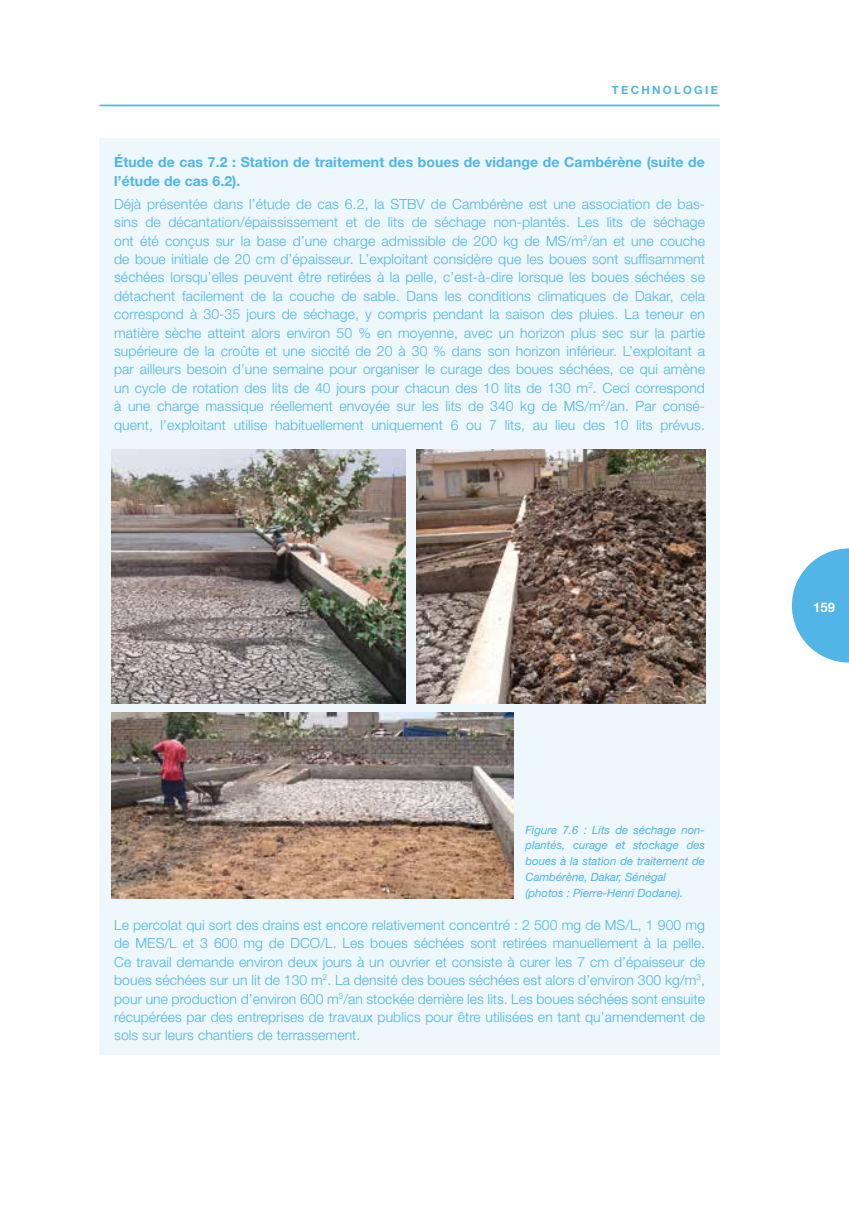
<style>
.page{position:relative;width:849px;height:1211px;background:#fff}
.page>*{position:absolute;margin:0;border:0;box-sizing:border-box;transform-origin:0 0}
.t1{font:300 14px/18.4px "Helvetica Neue LT Std";letter-spacing:.005em;color:#51b5e7;text-align:justify}
.t2{font:700 14px/18.4px "Helvetica Neue LT Std";letter-spacing:.005em;color:#51b5e7}
.t3{font:700 13.12px "Helvetica Neue";color:#fff}
.t4{font:italic 11.38px/15.8px "Helvetica Neue LT Std";color:#51b5e7}
.t5{font:700 11.38px "Helvetica Neue";letter-spacing:.2em;color:#51b5e7}
</style>
<div class="page">
<svg style="left:791px;top:548px;width:57px;height:114px"></svg>
<hr style="left:100px;top:105px;width:618px;height:1px;background:#51b5e7">
<div style="left:99px;top:138px;width:620px;height:916px;background:#edf7fc"></div>
<img style="left:111px;top:449px;width:294px;height:254px">
<img style="left:416px;top:449px;width:289px;height:254px">
<img style="left:111px;top:712px;width:402px;height:186px">
<p class="t5" style="left:611px;top:81px;width:108px">TECHNOLOGIE</p>
<p class="t2" style="left:114px;top:153px;width:592px">Étude de cas 7.2 : Station de traitement des boues de vidange de Cambérène (suite de l’étude de cas 6.2).</p>
<p class="t1" style="left:114px;top:194px;width:592px">Déjà présentée dans l’étude de cas 6.2, la STBV de Cambérène est une association de bas&shy;sins de décantation/épaississement et de lits de séchage non-plantés. Les lits de séchage ont été conçus sur la base d’une charge admissible de 200 kg de MS/m<sup>2</sup>/an et une couche de boue initiale de 20 cm d’épaisseur. L’exploitant considère que les boues sont suffisamment séchées lorsqu’elles peuvent être retirées à la pelle, c’est-à-dire lorsque les boues séchées se détachent facilement de la couche de sable. Dans les conditions climatiques de Dakar, cela correspond à 30-35 jours de séchage, y compris pendant la saison des pluies. La teneur en matière sèche atteint alors environ 50 % en moyenne, avec un horizon plus sec sur la partie supérieure de la croûte et une siccité de 20 à 30 % dans son horizon inférieur. L’exploitant a par ailleurs besoin d’une semaine pour organiser le curage des boues séchées, ce qui amène un cycle de rotation des lits de 40 jours pour chacun des 10 lits de 130 m<sup>2</sup>. Ceci correspond à une charge massique réellement envoyée sur les lits de 340 kg de MS/m<sup>2</sup>/an. Par consé&shy;quent, l’exploitant utilise habituellement uniquement 6 ou 7 lits, au lieu des 10 lits prévus.</p>
<p class="t4" style="left:525px;top:821px;width:181px">Figure 7.6 : Lits de séchage non&shy;plantés, curage et stockage des boues à la station de traitement de<br>Cambérène, Dakar, Sénégal (photos : Pierre-Henri Dodane).</p>
<p class="t1" style="left:114px;top:915px;width:592px">Le percolat qui sort des drains est encore relativement concentré : 2 500 mg de MS/L, 1 900 mg de MES/L et 3 600 mg de DCO/L. Les boues séchées sont retirées manuellement à la pelle.<br>Ce travail demande environ deux jours à un ouvrier et consiste à curer les 7 cm d’épaisseur de boues séchées sur un lit de 130 m<sup>2</sup>. La densité des boues séchées est alors d’environ 300 kg/m<sup>3</sup>, pour une production d’environ 600 m<sup>3</sup>/an stockée derrière les lits. Les boues séchées sont ensuite récupérées par des entreprises de travaux publics pour être utilisées en tant qu’amendement de sols sur leurs chantiers de terrassement.</p>
<p class="t3" style="left:813px;top:597px;width:23px">159</p>
</div>
